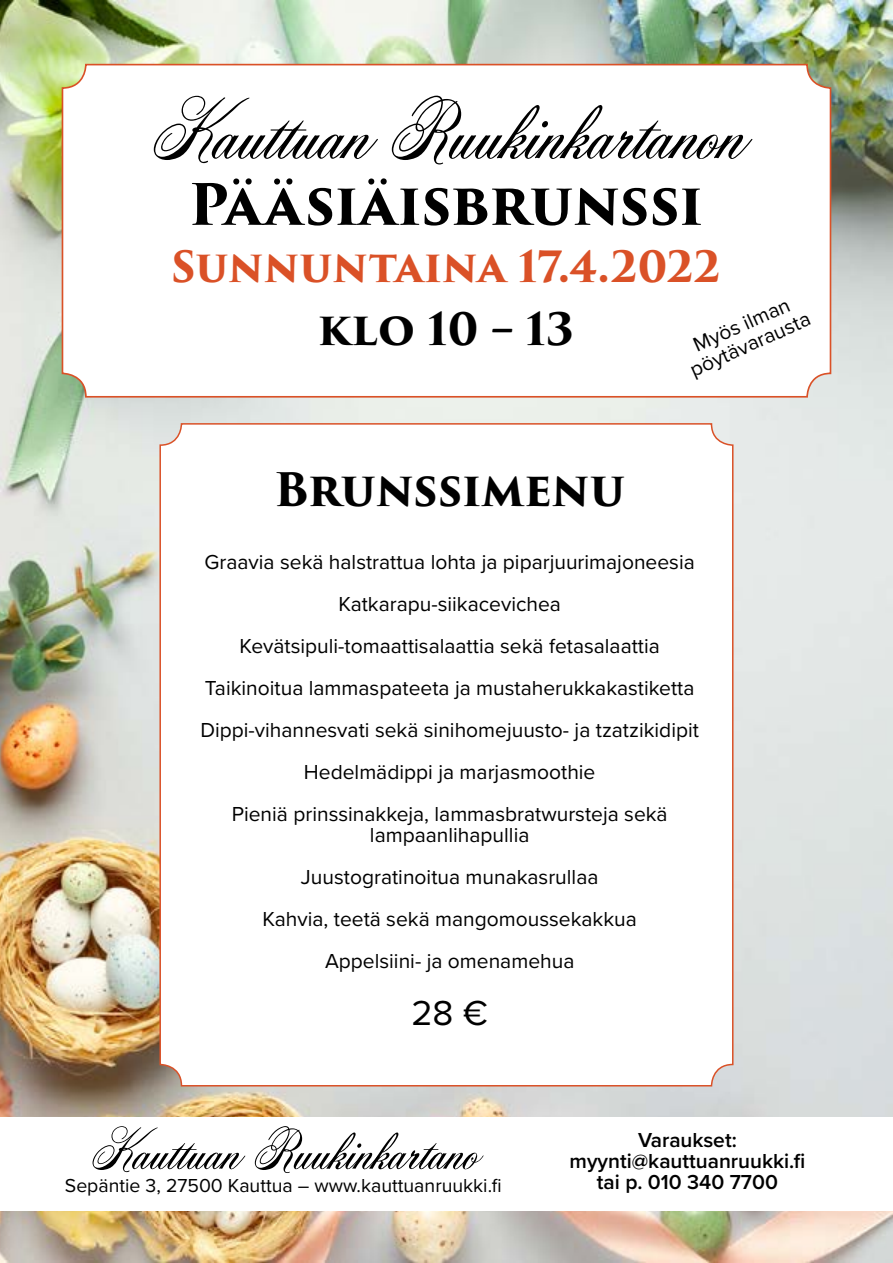
<style>
.page{position:relative;width:893px;height:1263px;background:#fff}
.page>*{position:absolute;margin:0;border:0;box-sizing:border-box;transform-origin:0 0}
.t1{font:79.2px "Acroterion JF";color:#000}
.t2{font:700 55.5px "Trajan Pro 3";letter-spacing:-.005em;color:#000}
.t3{font:54px "Acroterion JF";color:#000}
.t4{font:700 45px "Trajan Pro 3";letter-spacing:-.005em;color:#000}
.t5{font:700 43.5px "Trajan Pro 3";color:#000}
.t6{font:700 42px "Trajan Pro 3";letter-spacing:-.005em;color:#da5127}
.t7{font:36px "Proxima Nova";color:#000}
.t8{font:21px/42px "Proxima Nova";color:#000;text-align:center}
.t9{font:600 21px/21px "Proxima Nova";color:#000;text-align:center}
.t10{font:19.5px "Proxima Nova";color:#000}
</style>
<div class="page">
<img style="left:0;top:0;width:893px;height:1263px">
<div style="left:0;top:1117px;width:893px;height:94px;background:#fff"></div>
<div style="left:62px;top:65px;width:768px;height:332px;background:#fff;border-radius:23px"></div>
<div style="left:62px;top:64px;width:769px;height:334px;border:2px solid #da5127;border-radius:23px"></div>
<div style="left:160px;top:424px;width:573px;height:662px;background:#fff;border-radius:21px"></div>
<h1 class="t1" style="left:152px;top:80px;width:589px">Kauttuan Ruukinkartanon</h1>
<h2 class="t2" style="left:188px;top:163px;width:516px">Pääsiäisbrunssi</h2>
<h3 class="t6" style="left:172px;top:236px;width:550px">Sunnuntaina 17.4.2022</h3>
<h3 class="t5" style="left:317px;top:297px;width:258px">klo 10 – 13</h3>
<p class="t8" style="left:678px;top:341px;width:131px;line-height:21px;rotate:-24deg">Myös ilman pöytävarausta</p>
<h3 class="t4" style="left:274px;top:456px;width:352px">Brunssimenu</h3>
<p class="t8" style="left:200px;top:540px;width:500px">Graavia sekä halstrattua lohta ja piparjuurimajoneesia Katkarapu-siikacevichea<br>Kevätsipuli-tomaattisalaattia sekä fetasalaattia Taikinoitua lammaspateeta ja mustaherukkakastiketta Dippi-vihannesvati sekä sinihomejuusto- ja tzatzikidipit Hedelmädippi ja marjasmoothie<br>Pieniä prinssinakkeja, lammasbratwursteja sekä</p>
<p class="t8" style="left:263px;top:813px;width:376px">lampaanlihapullia<br>Juustogratinoitua munakasrullaa<br>Kahvia, teetä sekä mangomoussekakkua<br>Appelsiini- ja omenamehua</p>
<h3 class="t7" style="left:411px;top:986px;width:78px">28 €</h3>
<h3 class="t3" style="left:91px;top:1115px;width:385px">Kauttuan Ruukinkartano</h3>
<p class="t10" style="left:65px;top:1171px;width:438px">Sepäntie 3, 27500 Kauttua – www.kauttuanruukki.fi</p>
<p class="t9" style="left:569px;top:1128px;width:237px">Varaukset: myynti@kauttuanruukki.fi tai p. 010 340 7700</p>
</div>
